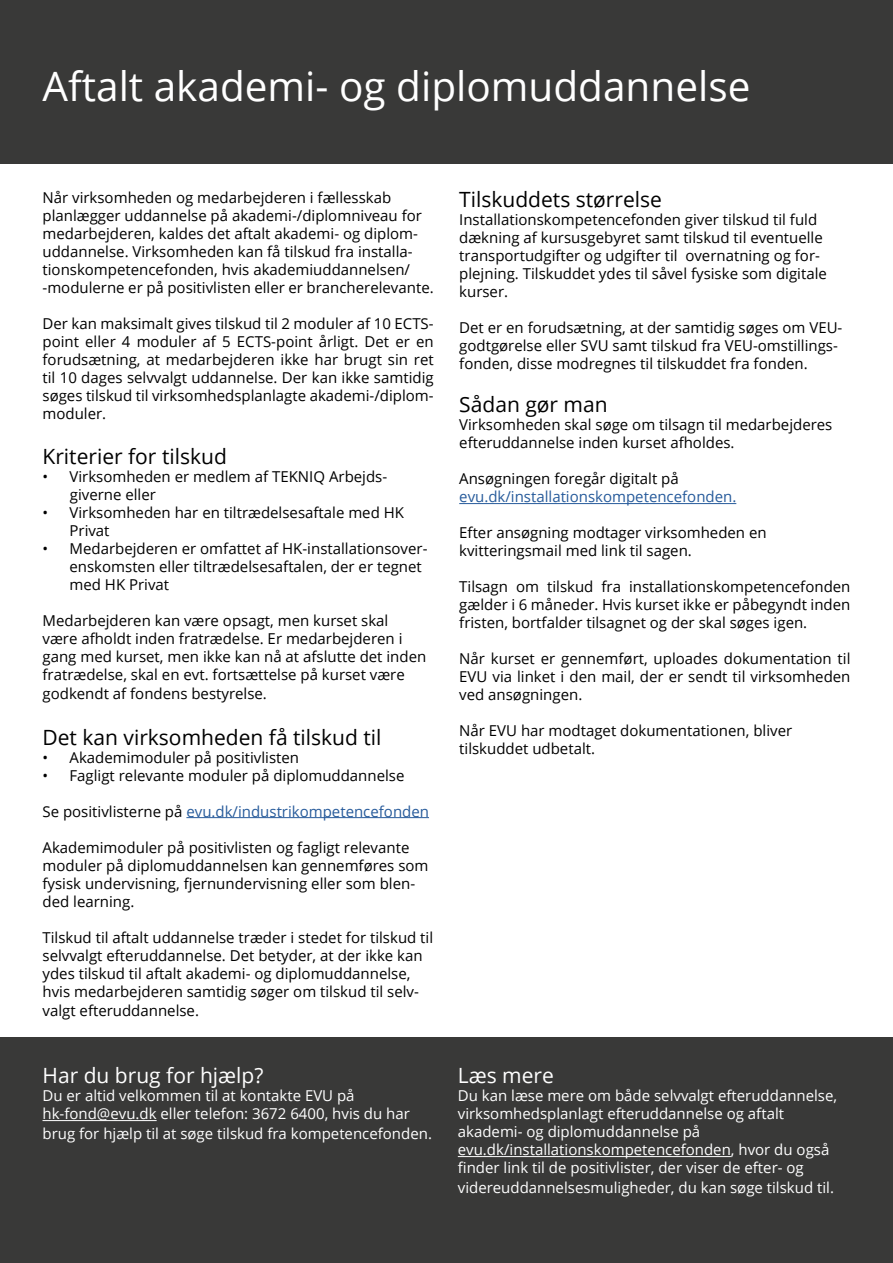
<style>
.page{position:relative;width:893px;height:1263px;background:#fff}
.page>*{position:absolute;margin:0;border:0;box-sizing:border-box;transform-origin:0 0}
.t1{font:40.5px "Open Sans";color:#fff}
.t2{font:21px "Open Sans";color:#000}
.t3{font:21px "Open Sans";color:#fff}
.t4{font:15px/18px "Open Sans";color:#000}
.t5{font:15px/18px "Open Sans";color:#fff}
.t6{font:15px "Open Sans";color:#275b9b}
.s1{color:#000}
</style>
<div class="page">
<div style="left:0;top:0;width:893px;height:164px;background:#393938"></div>
<hr style="left:186px;top:817px;width:243px;height:1px;background:#275b9b">
<hr style="left:459px;top:503px;width:277px;height:1px;background:#275b9b">
<div style="left:0;top:1037px;width:893px;height:226px;background:#393938"></div>
<hr style="left:43px;top:1120px;width:114px;height:1px;background:#fff">
<svg style="left:458px;top:1156px;width:25px;height:1px"></svg>
<hr style="left:483px;top:1156px;width:248px;height:1px;background:#fff">
<h1 class="t1" style="left:43px;top:59px;width:709px">Aftalt akademi- og diplomuddannelse</h1>
<p class="t4" style="left:43px;top:188px;width:393px">Når virksomheden og medarbejderen i fællesskab planlægger uddannelse på akademi-/diplomniveau for medarbejderen, kaldes det aftalt akademi- og diplom&shy;uddannelse. Virksomheden kan få tilskud fra installa&shy;tionskompetencefonden, hvis akademiuddannelsen/ -modulerne er på positivlisten eller er brancherelevante.</p>
<p class="t4" style="left:43px;top:314px;width:393px;text-align:justify">Der kan maksimalt gives tilskud til 2 moduler af 10 ECTS&shy;point eller 4 moduler af 5 ECTS-point årligt. Det er en forudsætning, at medarbejderen ikke har brugt sin ret til 10 dages selvvalgt uddannelse. Der kan ikke samtidig søges tilskud til virksomhedsplanlagte akademi-/diplom&shy;moduler.</p>
<h2 class="t2" style="left:43px;top:442px;width:186px">Kriterier for tilskud</h2>
<p class="t4" style="left:70px;top:467px;width:319px;text-indent:-27px">• Virksomheden er medlem af TEKNIQ Arbejds&shy;giverne eller</p>
<p class="t4" style="left:70px;top:503px;width:336px;text-indent:-27px">• Virksomheden har en tiltrædelsesaftale med HK<br>Privat</p>
<p class="t4" style="left:70px;top:539px;width:359px;text-indent:-27px">• Medarbejderen er omfattet af HK-installationsover&shy;enskomsten eller tiltrædelsesaftalen, der er tegnet med HK Privat</p>
<p class="t4" style="left:43px;top:611px;width:385px">Medarbejderen kan være opsagt, men kurset skal være afholdt inden fratrædelse. Er medarbejderen i gang med kurset, men ikke kan nå at afslutte det inden fratrædelse, skal en evt. fortsættelse på kurset være</p>
<p class="t4" style="left:43px;top:685px;width:226px">godkendt af fondens bestyrelse.</p>
<h2 class="t2" style="left:43px;top:722px;width:340px">Det kan virksomheden få tilskud til</h2>
<p class="t4" style="left:43px;top:748px;width:258px">• Akademimoduler på positivlisten</p>
<p class="t4" style="left:43px;top:766px;width:363px">• Fagligt relevante moduler på diplomuddannelse</p>
<p class="t6" style="left:43px;top:801px;width:388px"><span class="s1">Se positivlisterne på</span> evu.dk/industrikompetencefonden</p>
<p class="t4" style="left:43px;top:838px;width:387px">Akademimoduler på positivlisten og fagligt relevante moduler på diplomuddannelsen kan gennemføres som fysisk undervisning, fjernundervisning eller som blen&shy;ded learning.</p>
<p class="t4" style="left:43px;top:928px;width:392px">Tilskud til aftalt uddannelse træder i stedet for tilskud til selvvalgt efteruddannelse. Det betyder, at der ikke kan ydes tilskud til aftalt akademi- og diplomuddannelse, hvis medarbejderen samtidig søger om tilskud til selv-</p>
<p class="t4" style="left:43px;top:1001px;width:158px">valgt efteruddannelse.</p>
<h2 class="t3" style="left:43px;top:1061px;width:222px">Har du brug for hjælp?</h2>
<p class="t5" style="left:43px;top:1086px;width:369px">Du er altid velkommen til at kontakte EVU på hk-fond@evu.dk eller telefon: 3672 6400, hvis du har</p>
<p class="t5" style="left:43px;top:1124px;width:391px">brug for hjælp til at søge tilskud fra kompetencefonden.</p>
<h2 class="t2" style="left:459px;top:185px;width:204px">Tilskuddets størrelse</h2>
<p class="t4" style="left:459px;top:210px;width:369px">Installationskompetencefonden giver tilskud til fuld dækning af kursusgebyret samt tilskud til eventuelle transportudgifter og udgifter til overnatning og for&shy;plejning. Tilskuddet ydes til såvel fysiske som digitale kurser.</p>
<p class="t4" style="left:459px;top:318px;width:385px">Det er en forudsætning, at der samtidig søges om VEU&shy;godtgørelse eller SVU samt tilskud fra VEU-omstillings&shy;fonden, disse modregnes til tilskuddet fra fonden.</p>
<h2 class="t2" style="left:459px;top:390px;width:150px">Sådan gør man</h2>
<p class="t4" style="left:459px;top:416px;width:375px">Virksomheden skal søge om tilsagn til medarbejderes efteruddannelse inden kurset afholdes.</p>
<p class="t4" style="left:459px;top:470px;width:221px">Ansøgningen foregår digitalt på</p>
<p class="t6" style="left:459px;top:487px;width:279px">evu.dk/installationskompetencefonden.</p>
<p class="t4" style="left:459px;top:524px;width:309px">Efter ansøgning modtager virksomheden en kvitteringsmail med link til sagen.</p>
<p class="t4" style="left:459px;top:578px;width:393px;text-align:justify">Tilsagn om tilskud fra installationskompetencefonden gælder i 6 måneder. Hvis kurset ikke er påbegyndt inden fristen, bortfalder tilsagnet og der skal søges igen.</p>
<p class="t4" style="left:459px;top:650px;width:393px;text-align:justify">Når kurset er gennemført, uploades dokumentation til EVU via linket i den mail, der er sendt til virksomheden ved ansøgningen.</p>
<p class="t4" style="left:459px;top:722px;width:334px">Når EVU har modtaget dokumentationen, bliver tilskuddet udbetalt.</p>
<h2 class="t3" style="left:458px;top:1061px;width:98px">Læs mere</h2>
<p class="t5" style="left:458px;top:1086px;width:381px">Du kan læse mere om både selvvalgt efteruddannelse, virksomhedsplanlagt efteruddannelse og aftalt akademi- og diplomuddannelse på evu.dk/installationskompetencefonden, hvor du også finder link til de positivlister, der viser de efter- og</p>
<p class="t5" style="left:458px;top:1178px;width:378px">videreuddannelsesmuligheder, du kan søge tilskud til.</p>
</div>
